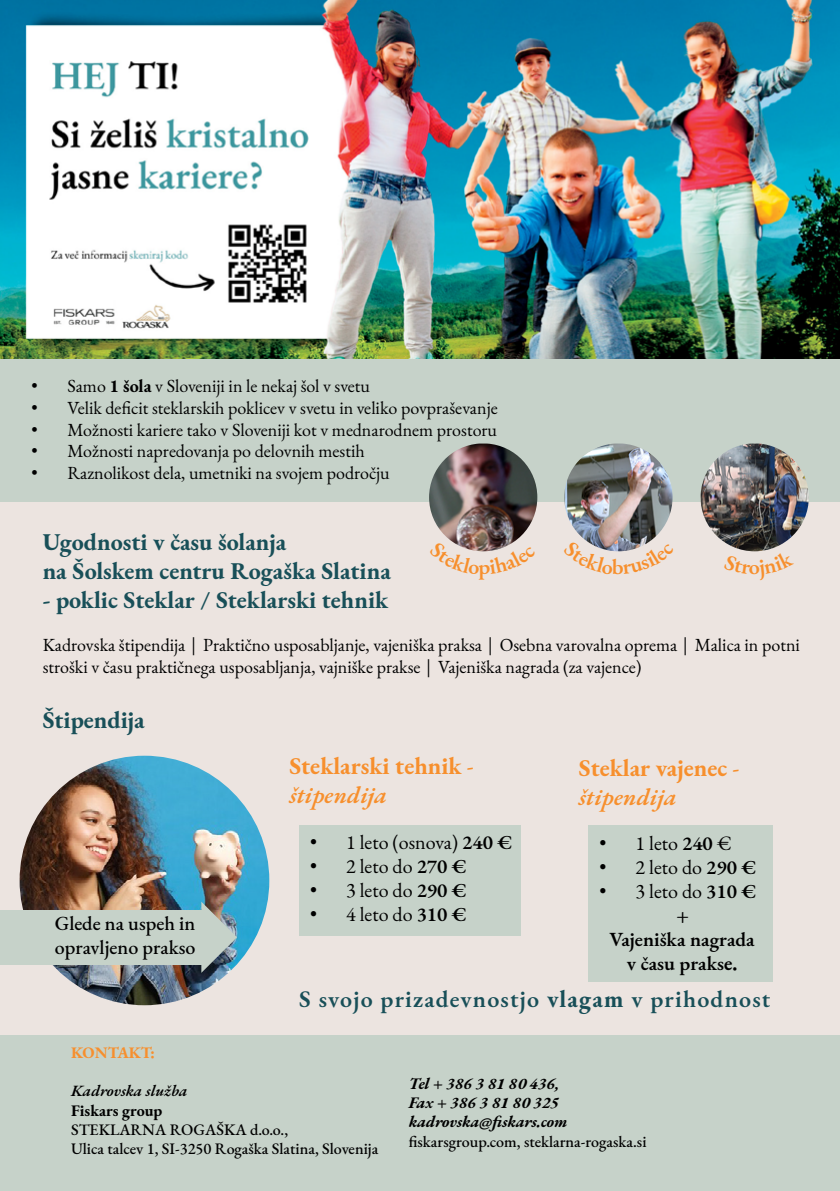
<style>
.page{position:relative;width:840px;height:1191px;background:#fff}
.page>*{position:absolute;margin:0;border:0;box-sizing:border-box;transform-origin:0 0}
.t1{font:700 24px/28.8px "EB Garamond";color:#184f58}
.t2{font:700 24px/28.8px "EB Garamond";color:#f78f2d}
.t3{font:600 24px "EB Garamond";letter-spacing:.05em;color:#184f58}
.t4{font:22px "EB Garamond";color:#000}
.t5{font:20px "EB Garamond";color:#000}
.t6{font:500 20px/24px "EB Garamond";color:#000}
.t7{font:600 20px/24px "EB Garamond";color:#000;text-align:center}
.t8{font:18px/21.6px "EB Garamond";color:#000}
.t9{font:500 16px/19.2px "EB Garamond";color:#000}
.t10{font:italic 700 16px/19.2px "EB Garamond";color:#000}
.t11{font:italic 600 16px "EB Garamond";color:#000}
.t12{font:700 16px "EB Garamond";color:#000}
.t13{font:700 16px "EB Garamond";letter-spacing:-.015em;color:#f78f2d}
.s1{font-weight:700}
.s2{font-family:"Zapf Elliptical 711 BT"}
.s3{font-weight:500}
.s4{font-weight:600;font-style:italic}
.s5{font-weight:600}
</style>
<div class="page">
<div style="left:0;top:502px;width:839px;height:533px;background:#ece4e0"></div>
<img style="left:20px;top:755px;width:249px;height:250px;border-radius:125px">
<div style="left:0;top:357px;width:839px;height:145px;background:#c6d2c9"></div>
<div style="left:588px;top:825px;width:184px;height:156px;background:#c6d2c9"></div>
<div style="left:299px;top:825px;width:221px;height:110px;background:#c6d2c9"></div>
<div style="left:0;top:1035px;width:839px;height:156px;background:#c6d2c9"></div>
<div style="left:0;top:910px;width:203px;height:55px;background:#c6d2c9"></div>
<img style="left:429px;top:443px;width:108px;height:108px;border-radius:53px">
<img style="left:564px;top:443px;width:108px;height:108px;border-radius:53px">
<img style="left:700px;top:443px;width:108px;height:108px;border-radius:53px">
<img style="left:0;top:0;width:839px;height:358px">
<img style="left:201px;top:901px;width:36px;height:71px">
<svg style="left:429px;top:541px;width:107px;height:39px;background:#dfd5d1"></svg>
<svg style="left:562px;top:540px;width:112px;height:34px;background:#ddd6d4"></svg>
<div style="left:723px;top:550px;width:70px;height:30px;background:#ece4e0"></div>
<p class="t8" style="left:31px;top:376px;width:340px">• Samo <span class="s1">1 šola</span> v Sloveniji in le nekaj šol v svetu</p>
<p class="t8" style="left:31px;top:397px;width:467px">• Velik deficit steklarskih poklicev v svetu in veliko povpraševanje</p>
<p class="t8" style="left:31px;top:419px;width:467px">• Možnosti kariere tako v Sloveniji kot v mednarodnem prostoru</p>
<p class="t8" style="left:31px;top:440px;width:334px">• Možnosti napredovanja po delovnih mestih</p>
<p class="t8" style="left:31px;top:462px;width:359px">• Raznolikost dela, umetniki na svojem področju</p>
<h1 class="t1" style="left:43px;top:527px;width:349px">Ugodnosti v času šolanja<br>na Šolskem centru Rogaška Slatina</h1>
<h1 class="t1" style="left:43px;top:585px;width:347px">- poklic Steklar / Steklarski tehnik</h1>
<p class="t8" style="left:43px;top:634px;width:758px">Kadrovska štipendija <span class="s2">|</span> Praktično usposabljanje, vajeniška praksa <span class="s2">|</span> Osebna varovalna oprema <span class="s2">|</span> Malica in potni stroški v času praktičnega usposabljanja, vajniške prakse <span class="s2">|</span> Vajeniška nagrada (za vajence)</p>
<h1 class="t1" style="left:43px;top:704px;width:103px">Štipendija</h1>
<p class="t6" style="left:55px;top:911px;width:142px">Glede na uspeh in opravljeno prakso</p>
<h1 class="t2" style="left:289px;top:751px;width:186px">Steklarski tehnik <span class="s3">- </span><span class="s4">štipendija</span></h1>
<p class="t5" style="left:310px;top:829px;width:203px">• 1 leto (osnova) <span class="s5">240 €</span></p>
<p class="t5" style="left:310px;top:853px;width:158px">• 2 leto do <span class="s5">270 €</span></p>
<p class="t5" style="left:310px;top:877px;width:158px">• 3 leto do <span class="s5">290 €</span></p>
<p class="t5" style="left:310px;top:901px;width:158px">• 4 leto do <span class="s5">310 €</span></p>
<h1 class="t2" style="left:578px;top:753px;width:162px">Steklar vajenec <span class="s3">- </span><span class="s4">štipendija</span></h1>
<p class="t5" style="left:599px;top:830px;width:133px">• 1 leto <span class="s5">240</span> €</p>
<p class="t5" style="left:599px;top:854px;width:158px">• 2 leto do <span class="s5">290 €</span></p>
<p class="t5" style="left:599px;top:878px;width:158px">• 3 leto do <span class="s5">310 €</span></p>
<p class="t4" style="left:675px;top:901px;width:14px">+</p>
<p class="t7" style="left:609px;top:926px;width:147px">Vajeniška nagrada v času praks<span class="s1">e.</span></p>
<h1 class="t3" style="left:299px;top:982px;width:472px">S svojo prizadevnostjo <span class="s1">vlagam</span> v prihodnost</h1>
<p class="t13" style="left:71px;top:1041px;width:85px">KONTAKT:</p>
<p class="t11" style="left:71px;top:1080px;width:118px">Kadrovska služba</p>
<p class="t12" style="left:71px;top:1099px;width:93px">Fiskars group</p>
<p class="t9" style="left:71px;top:1119px;width:308px">STEKLARNA ROGAŠKA d.o.o.,<br>Ulica talcev 1, SI-3250 Rogaška Slatina, Slovenija</p>
<p class="t10" style="left:408px;top:1074px;width:160px">Tel + 386 3 81 80 436,<br>Fax + 386 3 81 80 325 kadrovska@fiskars.com</p>
<p class="t9" style="left:408px;top:1131px;width:239px">fiskarsgroup.com, steklarna-rogaska.si</p>
</div>
